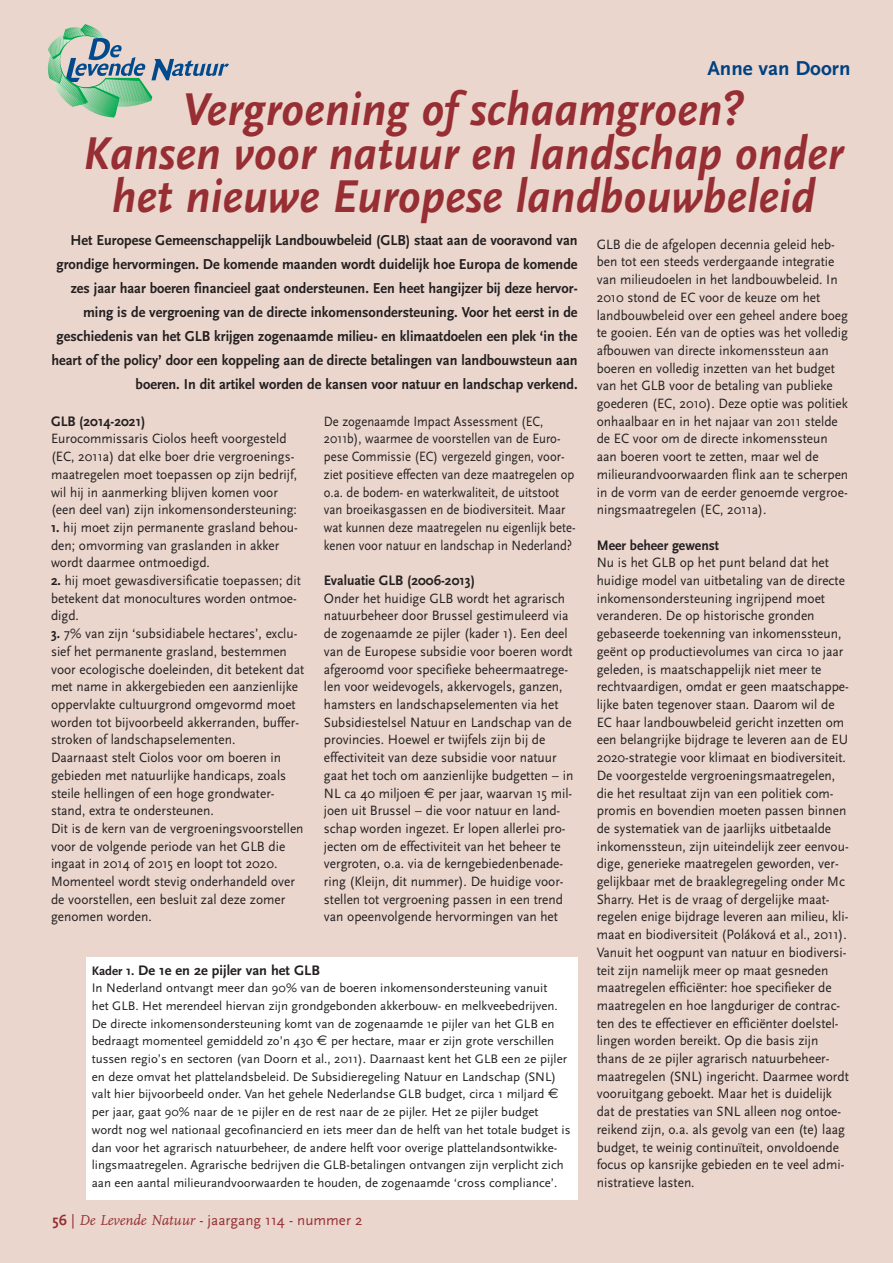
<style>
.page{position:relative;width:893px;height:1263px;background:#ead6cd}
.page>*{position:absolute;margin:0;border:0;box-sizing:border-box;transform-origin:0 0}
.t1{font:italic 700 48px/43.5px "Scala Sans";color:#962e33;text-align:center;scale:.96 1}
.t2{font:700 21px "Scala Sans";color:#014181}
.t3{font:700 15px/24px "Scala Sans";color:#231f20;text-align:right;scale:.95 1}
.t4{font:15px "Scala Sans";color:#962e33}
.t5{font:700 14.4px "Scala Sans";color:#231f20;scale:.95 1}
.t6{font:700 14.4px "Scala Sans";color:#231f20}
.t7{font:14.1px/17.7px "Scala Sans";color:#231f20;scale:.95 1}
.t8{font:14.1px/17.7px "Scala Sans";color:#231f20;scale:.9 1}
.t9{font:12.9px/17.7px "Scala Sans";color:#231f20}
.s1{font-weight:700}
.s2{font-family:"Euro Sans"}
.s3{font-size:12.9px}
.s4{font-family:"Euro Sans";font-size:14.1px}
.s5{font-family:"FF Scala";font-style:italic}
</style>
<div class="page">
<svg style="left:47px;top:24px;width:182px;height:93px"></svg>
<div style="left:86px;top:957px;width:492px;height:242px;background:#fff"></div>
<h2 class="t2" style="left:707px;top:56px;width:145px">Anne van Doorn</h2>
<h1 class="t1" style="left:84px;top:87px;width:793px">Vergroening of schaamgroen?<br>Kansen voor natuur en landschap onder het nieuwe Europese landbouwbeleid</h1>
<p class="t3" style="left:51px;top:228px;width:555px">Het Europese Gemeenschappelijk Landbouwbeleid (GLB) staat aan de vooravond van grondige hervormingen. De komende maanden wordt duidelijk hoe Europa de komende zes jaar haar boeren financieel gaat ondersteunen. Een heet hangijzer bij deze hervor&shy;ming is de vergroening van de directe inkomensondersteuning. Voor het eerst in de geschiedenis van het GLB krijgen zogenaamde milieu- en klimaatdoelen een plek ‘in the heart of the policy’ door een koppeling aan de directe betalingen van landbouwsteun aan boeren. In dit artikel worden de kansen voor natuur en landschap verkend.</p>
<p class="t5" style="left:51px;top:412px;width:101px">GLB (2014-2021)</p>
<p class="t7" style="left:51px;top:430px;width:261px">Eurocommissaris Ciolos heeft voorgesteld (EC, 2011a) dat elke boer drie vergroenings&shy;maatregelen moet toepassen op zijn bedrijf, wil hij in aanmerking blijven komen voor (een deel van) zijn inkomensondersteuning:</p>
<p class="t7" style="left:51px;top:518px;width:261px"><span class="s1">1.</span> hij moet zijn permanente grasland behou&shy;den; omvorming van graslanden in akker wordt daarmee ontmoedigd.</p>
<p class="t7" style="left:51px;top:571px;width:265px"><span class="s1">2.</span> hij moet gewasdiversificatie toepassen; dit betekent dat monocultures worden ontmoe&shy;digd.</p>
<p class="t7" style="left:51px;top:624px;width:268px"><span class="s1">3.</span> 7% van zijn ‘subsidiabele hectares’, exclu&shy;sief het permanente grasland, bestemmen voor ecologische doeleinden, dit betekent dat met name in akkergebieden een aanzienlijke oppervlakte cultuurgrond omgevormd moet worden tot bijvoorbeeld akkerranden, buffer&shy;stroken of landschapselementen.<br>Daarnaast stelt Ciolos voor om boeren in gebieden met natuurlijke handicaps, zoals steile hellingen of een hoge grondwater&shy;stand, extra te ondersteunen.<br>Dit is de kern van de vergroeningsvoorstellen voor de volgende periode van het GLB die ingaat in 2014 of 2015 en loopt tot 2020.<br>Momenteel wordt stevig onderhandeld over de voorstellen, een besluit zal deze zomer genomen worden.</p>
<p class="t8" style="left:324px;top:412px;width:281px">De zogenaamde Impact Assessment (EC, 2011b), waarmee de voorstellen van de Euro&shy;pese Commissie (EC) vergezeld gingen, voor&shy;ziet positieve effecten van deze maatregelen op o.a. de bodem- en waterkwaliteit, de uitstoot van broeikasgassen en de biodiversiteit. Maar wat kunnen deze maatregelen nu eigenlijk bete&shy;kenen voor natuur en landschap in Nederland?</p>
<p class="t5" style="left:324px;top:572px;width:160px">Evaluatie GLB (2006-2013)</p>
<p class="t7" style="left:324px;top:589px;width:264px">Onder het huidige GLB wordt het agrarisch natuurbeheer door Brussel gestimuleerd via de zogenaamde 2e pijler (kader 1). Een deel van de Europese subsidie voor boeren wordt afgeroomd voor specifieke beheermaatrege&shy;len voor weidevogels, akkervogels, ganzen, hamsters en landschapselementen via het Subsidiestelsel Natuur en Landschap van de provincies. Hoewel er twijfels zijn bij de effectiviteit van deze subsidie voor natuur gaat het toch om aanzienlijke budgetten – in NL ca 40 miljoen <span class="s2">€</span> per jaar, waarvan 15 mil&shy;joen uit Brussel – die voor natuur en land&shy;schap worden ingezet. Er lopen allerlei pro&shy;jecten om de effectiviteit van het beheer te vergroten, o.a. via de kerngebiedenbenade&shy;ring (Kleijn, dit nummer). De huidige voor&shy;stellen tot vergroening passen in een trend van opeenvolgende hervormingen van het</p>
<p class="t6" style="left:92px;top:961px;width:230px"><span class="s3">Kader 1.</span> De 1e en 2e pijler van het GLB</p>
<p class="t9" style="left:92px;top:979px;width:480px">In Nederland ontvangt meer dan 90% van de boeren inkomensondersteuning vanuit<br>het GLB. Het merendeel hiervan zijn grondgebonden akkerbouw- en melkveebedrijven.<br>De directe inkomensondersteuning komt van de zogenaamde 1e pijler van het GLB en bedraagt momenteel gemiddeld zo’n 430 <span class="s4">€</span> per hectare, maar er zijn grote verschillen tussen regio’s en sectoren (van Doorn et al., 2011). Daarnaast kent het GLB een 2e pijler en deze omvat het plattelandsbeleid. De Subsidieregeling Natuur en Landschap (SNL) valt hier bijvoorbeeld onder. Van het gehele Nederlandse GLB budget, circa 1 miljard <span class="s4">€ </span>per jaar, gaat 90% naar de 1e pijler en de rest naar de 2e pijler. Het 2e pijler budget wordt nog wel nationaal gecofinancierd en iets meer dan de helft van het totale budget is dan voor het agrarisch natuurbeheer, de andere helft voor overige plattelandsontwikke&shy;lingsmaatregelen. Agrarische bedrijven die GLB-betalingen ontvangen zijn verplicht zich aan een aantal milieurandvoorwaarden te houden, de zogenaamde ‘cross compliance’.</p>
<p class="t4" style="left:53px;top:1211px;width:312px"><span class="s1">56</span> | <span class="s5">De Levende Natuur</span> - jaargang 114 - nummer 2</p>
<p class="t7" style="left:597px;top:235px;width:266px">GLB die de afgelopen decennia geleid heb&shy;ben tot een steeds verdergaande integratie van milieudoelen in het landbouwbeleid. In 2010 stond de EC voor de keuze om het landbouwbeleid over een geheel andere boeg te gooien. Eén van de opties was het volledig afbouwen van directe inkomenssteun aan boeren en volledig inzetten van het budget van het GLB voor de betaling van publieke goederen (EC, 2010). Deze optie was politiek onhaalbaar en in het najaar van 2011 stelde de EC voor om de directe inkomenssteun aan boeren voort te zetten, maar wel de milieurandvoorwaarden flink aan te scherpen in de vorm van de eerder genoemde vergroe&shy;ningsmaatregelen (EC, 2011a).</p>
<p class="t5" style="left:597px;top:536px;width:130px">Meer beheer gewenst</p>
<p class="t7" style="left:597px;top:554px;width:267px">Nu is het GLB op het punt beland dat het huidige model van uitbetaling van de directe inkomensondersteuning ingrijpend moet veranderen. De op historische gronden gebaseerde toekenning van inkomenssteun, geënt op productievolumes van circa 10 jaar geleden, is maatschappelijk niet meer te rechtvaardigen, omdat er geen maatschappe&shy;lijke baten tegenover staan. Daarom wil de EC haar landbouwbeleid gericht inzetten om een belangrijke bijdrage te leveren aan de EU 2020-strategie voor klimaat en biodiversiteit.<br>De voorgestelde vergroeningsmaatregelen, die het resultaat zijn van een politiek com&shy;promis en bovendien moeten passen binnen de systematiek van de jaarlijks uitbetaalde inkomenssteun, zijn uiteindelijk zeer eenvou&shy;dige, generieke maatregelen geworden, ver&shy;gelijkbaar met de braaklegregeling onder Mc Sharry. Het is de vraag of dergelijke maat&shy;regelen enige bijdrage leveren aan milieu, kli&shy;maat en biodiversiteit (Poláková et al., 2011).<br>Vanuit het oogpunt van natuur en biodiversi&shy;teit zijn namelijk meer op maat gesneden maatregelen efficiënter: hoe specifieker de maatregelen en hoe langduriger de contrac&shy;ten des te effectiever en efficiënter doelstel&shy;lingen worden bereikt. Op die basis zijn thans de 2e pijler agrarisch natuurbeheer&shy;maatregelen (SNL) ingericht. Daarmee wordt vooruitgang geboekt. Maar het is duidelijk dat de prestaties van SNL alleen nog ontoe&shy;reikend zijn, o.a. als gevolg van een (te) laag budget, te weinig continuïteit, onvoldoende focus op kansrijke gebieden en te veel admi&shy;nistratieve lasten.</p>
</div>
